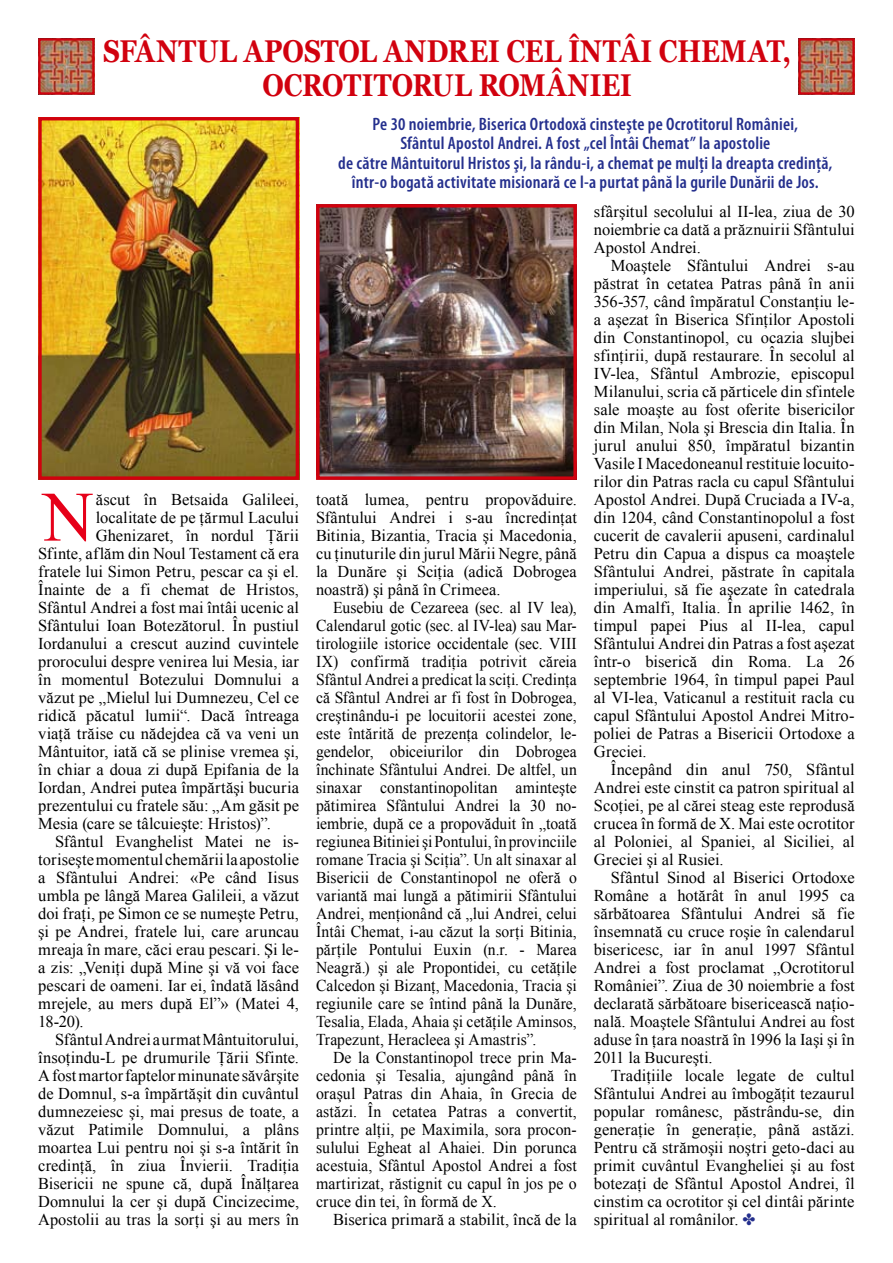
<style>
.page{position:relative;width:893px;height:1263px;background:#fff}
.page>*{position:absolute;margin:0;border:0;box-sizing:border-box;transform-origin:0 0}
.t1{font:70.8px "Times New Roman";color:#e60019}
.t2{font:700 31.5px/34.5px "Georgia";color:#d1010e;text-align:center;scale:.83 1}
.t3{font:600 condensed 18px/19.5px "Myriad Pro";letter-spacing:.015em;color:#242f8d;text-align:center}
.t4{font:16.5px/18px "Times New Roman";letter-spacing:.005em;color:#000;text-align:justify}
.t5{font:16.5px/18px "Times New Roman";letter-spacing:.005em;color:#000;text-align:justify;scale:.95 1}
.t6{font:16.5px/18px "Times New Roman";letter-spacing:.005em;color:#000;text-align:justify;scale:.96 1}
.s1{color:#242f8d}
</style>
<div class="page">
<img style="left:801px;top:41px;width:51px;height:51px">
<div style="left:798px;top:38px;width:57px;height:57px;border:2px solid #d1010e"></div>
<img style="left:42px;top:121px;width:253px;height:355px">
<div style="left:38px;top:117px;width:261px;height:363px;border:3px solid #d1010e"></div>
<img style="left:41px;top:41px;width:51px;height:51px">
<div style="left:38px;top:38px;width:57px;height:57px;border:2px solid #d1010e"></div>
<img style="left:320px;top:208px;width:253px;height:268px">
<div style="left:316px;top:204px;width:261px;height:276px;border:3px solid #d1010e"></div>
<h2 class="t2" style="left:103px;top:33px;width:830px">SFÂNTUL APOSTOL ANDREI CEL ÎNTÂI CHEMAT,<br>OCROTITORUL ROMÂNIEI</h2>
<h1 class="t1" style="left:43px;top:469px;width:53px">N</h1>
<p class="t4" style="left:96px;top:490px;width:205px">ăscut în Betsaida Galileei,</p>
<p class="t4" style="left:96px;top:508px;width:205px">localitate de pe ţărmul Lacului</p>
<p class="t4" style="left:96px;top:526px;width:205px">Ghenizaret, în nordul Ţării</p>
<p class="t4" style="left:38px;top:544px;width:262px">Sfinte, aflăm din Noul Testament că era</p>
<p class="t4" style="left:38px;top:562px;width:262px">fratele lui Simon Petru, pescar ca şi el.</p>
<p class="t4" style="left:38px;top:580px;width:262px">Înainte de a fi chemat de Hristos,</p>
<p class="t4" style="left:38px;top:598px;width:262px">Sfântul Andrei a fost mai întâi ucenic al</p>
<p class="t4" style="left:38px;top:616px;width:262px">Sfântului Ioan Botezătorul. În pustiul</p>
<p class="t4" style="left:38px;top:634px;width:262px">Iordanului a crescut auzind cuvintele</p>
<p class="t4" style="left:38px;top:652px;width:262px">prorocului despre venirea lui Mesia, iar</p>
<p class="t4" style="left:38px;top:670px;width:262px">în momentul Botezului Domnului a</p>
<p class="t4" style="left:38px;top:688px;width:262px">văzut pe „Mielul lui Dumnezeu, Cel ce</p>
<p class="t4" style="left:38px;top:706px;width:262px">ridică păcatul lumii“. Dacă întreaga</p>
<p class="t4" style="left:38px;top:724px;width:262px">viaţă trăise cu nădejdea că va veni un</p>
<p class="t4" style="left:38px;top:742px;width:262px">Mântuitor, iată că se plinise vremea şi,</p>
<p class="t4" style="left:38px;top:760px;width:262px">în chiar a doua zi după Epifania de la</p>
<p class="t4" style="left:38px;top:778px;width:262px">Iordan, Andrei putea împărtăşi bucuria</p>
<p class="t4" style="left:38px;top:796px;width:262px">prezentului cu fratele său: „Am găsit pe</p>
<p class="t4" style="left:38px;top:814px;width:234px">Mesia (care se tâlcuieşte: Hristos)”.</p>
<p class="t4" style="left:55px;top:832px;width:245px">Sfântul Evanghelist Matei ne is-</p>
<p class="t4" style="left:38px;top:850px;width:262px">toriseşte momentul chemării la apostolie</p>
<p class="t4" style="left:38px;top:868px;width:262px">a Sfântului Andrei: «Pe când Iisus</p>
<p class="t4" style="left:38px;top:886px;width:262px">umbla pe lângă Marea Galileii, a văzut</p>
<p class="t4" style="left:38px;top:904px;width:262px">doi fraţi, pe Simon ce se numeşte Petru,</p>
<p class="t4" style="left:38px;top:922px;width:262px">şi pe Andrei, fratele lui, care aruncau</p>
<p class="t4" style="left:38px;top:940px;width:262px">mreaja în mare, căci erau pescari. Şi le-</p>
<p class="t4" style="left:38px;top:958px;width:262px">a zis: „Veniţi după Mine şi vă voi face</p>
<p class="t4" style="left:38px;top:976px;width:262px">pescari de oameni. Iar ei, îndată lăsând</p>
<p class="t4" style="left:38px;top:994px;width:262px">mrejele, au mers după El”» (Matei 4,</p>
<p class="t4" style="left:38px;top:1012px;width:47px">18-20).</p>
<p class="t4" style="left:55px;top:1030px;width:245px">Sfântul Andrei a urmat Mântuitorului,</p>
<p class="t4" style="left:38px;top:1048px;width:262px">însoţindu-L pe drumurile Ţării Sfinte.</p>
<p class="t4" style="left:38px;top:1066px;width:262px">A fost martor faptelor minunate săvârşite</p>
<p class="t4" style="left:38px;top:1084px;width:262px">de Domnul, s-a împărtăşit din cuvântul</p>
<p class="t4" style="left:38px;top:1102px;width:262px">dumnezeiesc şi, mai presus de toate, a</p>
<p class="t4" style="left:38px;top:1120px;width:262px">văzut Patimile Domnului, a plâns</p>
<p class="t4" style="left:38px;top:1138px;width:262px">moartea Lui pentru noi şi s-a întărit în</p>
<p class="t4" style="left:38px;top:1156px;width:262px">credinţă, în ziua Învierii. Tradiţia</p>
<p class="t4" style="left:38px;top:1174px;width:262px">Bisericii ne spune că, după Înălţarea</p>
<p class="t4" style="left:38px;top:1192px;width:262px">Domnului la cer şi după Cincizecime,</p>
<p class="t4" style="left:38px;top:1210px;width:262px">Apostolii au tras la sorţi şi au mers în</p>
<p class="t3" style="left:338px;top:113px;width:496px">Pe 30 noiembrie, Biserica Ortodoxă cinsteşte pe Ocrotitorul României,<br>Sfântul Apostol Andrei. A fost „cel Întâi Chemat” la apostolie<br>de către Mântuitorul Hristos şi, la rându-i, a chemat pe mulţi la dreapta credinţă, într-o bogată activitate misionară ce l-a purtat până la gurile Dunării de Jos.</p>
<p class="t4" style="left:316px;top:490px;width:262px">toată lumea, pentru propovăduire.<br>Sfântului Andrei i s-au încredinţat Bitinia, Bizantia, Tracia şi Macedonia, cu ţinuturile din jurul Mării Negre, până la Dunăre şi Sciţia (adică Dobrogea noastră) şi până în Crimeea.</p>
<p class="t5" style="left:316px;top:598px;width:276px;text-indent:17px">Eusebiu de Cezareea (sec. al IV lea), Calendarul gotic (sec. al IV-lea) sau Mar&shy;tirologiile istorice occidentale (sec. VIII IX) confirmă tradiţia potrivit căreia Sfântul Andrei a predicat la sciţi. Credinţa că Sfântul Andrei ar fi fost în Dobrogea, creştinându-i pe locuitorii acestei zone, este întărită de prezenţa colindelor, le&shy;gendelor, obiceiurilor din Dobrogea închinate Sfântului Andrei. De altfel, un sinaxar constantinopolitan aminteşte pătimirea Sfântului Andrei la 30 no&shy;iembrie, după ce a propovăduit în „toată regiunea Bitiniei şi Pontului, în provinciile romane Tracia şi Sciţia”. Un alt sinaxar al Bisericii de Constantinopol ne oferă o variantă mai lungă a pătimirii Sfântului Andrei, menţionând că „lui Andrei, celui Întâi Chemat, i-au căzut la sorţi Bitinia, părţile Pontului Euxin (n.r. - Marea Neagră.) şi ale Propontidei, cu cetăţile Calcedon şi Bizanţ, Macedonia, Tracia şi regiunile care se întind până la Dunăre, Tesalia, Elada, Ahaia şi cetăţile Aminsos, Trapezunt, Heracleea şi Amastris”.</p>
<p class="t6" style="left:316px;top:1048px;width:273px;text-indent:17px">De la Constantinopol trece prin Ma&shy;cedonia şi Tesalia, ajungând până în oraşul Patras din Ahaia, în Grecia de astăzi. În cetatea Patras a convertit, printre alţii, pe Maximila, sora procon&shy;sulului Egheat al Ahaiei. Din porunca acestuia, Sfântul Apostol Andrei a fost martirizat, răstignit cu capul în jos pe o cruce din tei, în formă de X.</p>
<p class="t4" style="left:333px;top:1210px;width:245px">Biserica primară a stabilit, încă de la</p>
<p class="t4" style="left:594px;top:202px;width:262px">sfârşitul secolului al II-lea, ziua de 30 noiembrie ca dată a prăznuirii Sfântului Apostol Andrei.</p>
<p class="t4" style="left:594px;top:256px;width:262px;text-indent:17px">Moaştele Sfântului Andrei s-au păstrat în cetatea Patras până în anii 356-357, când împăratul Constanţiu le&shy;a aşezat în Biserica Sfinţilor Apostoli din Constantinopol, cu ocazia slujbei sfinţirii, după restaurare. În secolul al IV-lea, Sfântul Ambrozie, episcopul Milanului, scria că părticele din sfintele sale moaşte au fost oferite bisericilor din Milan, Nola şi Brescia din Italia. În jurul anului 850, împăratul bizantin Vasile I Macedoneanul restituie locuito&shy;rilor din Patras racla cu capul Sfântului Apostol Andrei. După Cruciada a IV-a, din 1204, când Constantinopolul a fost cucerit de cavalerii apuseni, cardinalul Petru din Capua a dispus ca moaştele Sfântului Andrei, păstrate în capitala imperiului, să fie aşezate în catedrala din Amalfi, Italia. În aprilie 1462, în timpul papei Pius al II-lea, capul Sfântului Andrei din Patras a fost aşezat într-o biserică din Roma. La 26 septembrie 1964, în timpul papei Paul al VI-lea, Vaticanul a restituit racla cu capul Sfântului Apostol Andrei Mitro&shy;poliei de Patras a Bisericii Ortodoxe a Greciei.</p>
<p class="t4" style="left:594px;top:760px;width:262px;text-indent:17px">Începând din anul 750, Sfântul Andrei este cinstit ca patron spiritual al Scoţiei, pe al cărei steag este reprodusă crucea în formă de X. Mai este ocrotitor al Poloniei, al Spaniei, al Siciliei, al Greciei şi al Rusiei.</p>
<p class="t4" style="left:594px;top:868px;width:262px;text-indent:17px">Sfântul Sinod al Biserici Ortodoxe Române a hotărât în anul 1995 ca sărbătoarea Sfântului Andrei să fie însemnată cu cruce roşie în calendarul bisericesc, iar în anul 1997 Sfântul Andrei a fost proclamat „Ocrotitorul României”. Ziua de 30 noiembrie a fost declarată sărbătoare bisericească naţio&shy;nală. Moaştele Sfântului Andrei au fost aduse în ţara noastră în 1996 la Iaşi şi în 2011 la Bucureşti.</p>
<p class="t4" style="left:594px;top:1066px;width:262px;text-indent:17px">Tradiţiile locale legate de cultul Sfântului Andrei au îmbogăţit tezaurul popular românesc, păstrându-se, din generaţie în generaţie, până astăzi.<br>Pentru că strămoşii noştri geto-daci au primit cuvântul Evangheliei şi au fost botezaţi de Sfântul Apostol Andrei, îl cinstim ca ocrotitor şi cel dintâi părinte spiritual al românilor. <span class="s1">✤</span></p>
</div>
